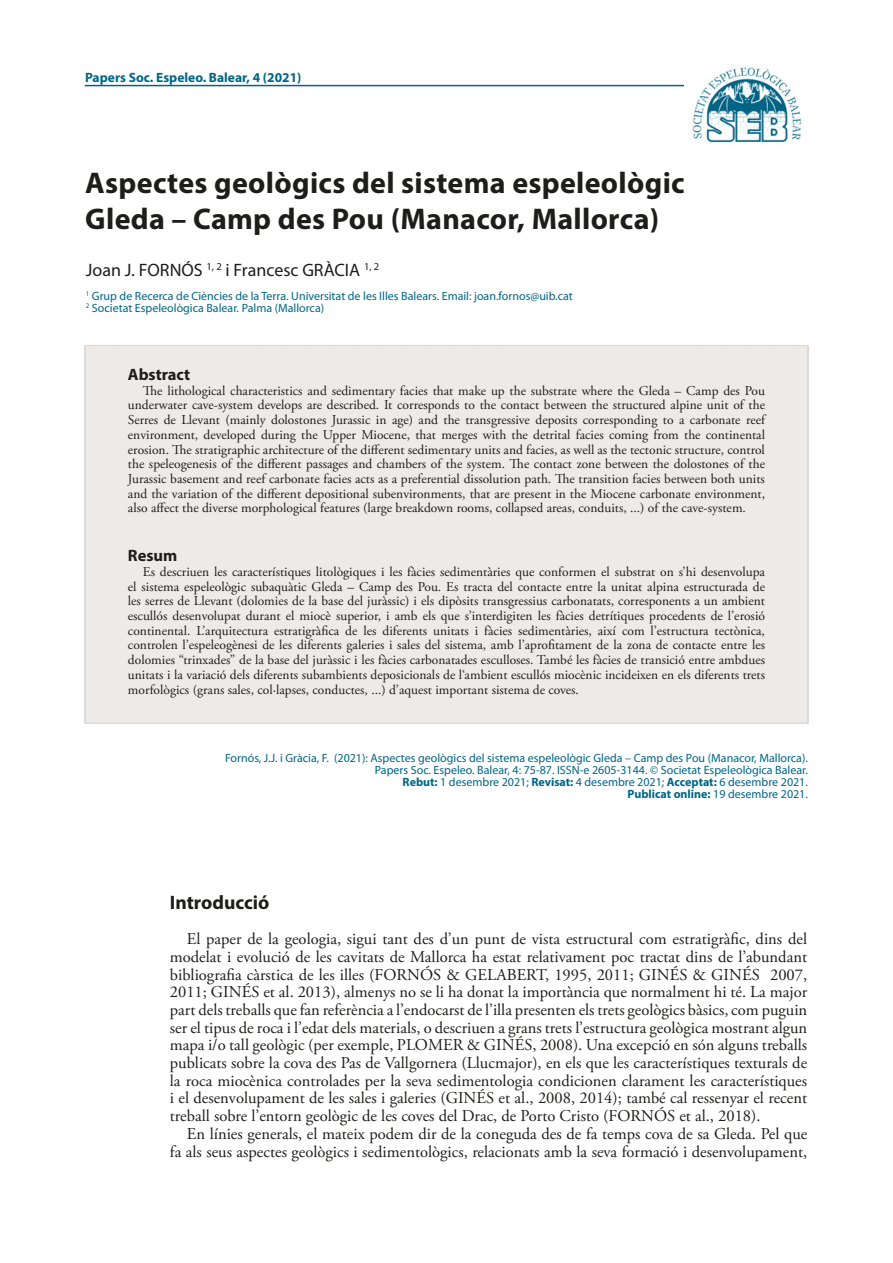
<style>
.page{position:relative;width:893px;height:1263px;background:#fff}
.page>*{position:absolute;margin:0;border:0;box-sizing:border-box;transform-origin:0 0}
.t1{font:700 30px/36px "Myriad Pro";letter-spacing:.01em;color:#1d1d1b}
.t2{font:700 19.5px "Myriad Pro";color:#1d1d1b}
.t3{font:18px "Myriad Pro";color:#1d1d1b}
.t4{font:16.5px/17.7px "Adobe Garamond Pro";color:#1d1d1b;text-align:justify}
.t5{font:700 16.5px "Myriad Pro";color:#1d1d1b}
.t6{font:13.5px/14.7px "Adobe Garamond Pro";color:#1d1d1b;text-align:justify}
.t7{font:700 13.5px "Myriad Pro";color:#006585}
.t8{font:12px/12px "Myriad Pro";color:#006585;text-align:right}
.s1{font-weight:700}
</style>
<div class="page">
<hr style="left:85px;top:85px;width:600px;height:1px;background:#006585">
<img style="left:692px;top:66px;width:110px;height:77px">
<div style="left:85px;top:345px;width:723px;height:379px;background:#eeeae7"></div>
<p class="t7" style="left:85px;top:68px;width:218px">Papers Soc. Espeleo. Balear, 4 (2021)</p>
<h1 class="t1" style="left:85px;top:163px;width:601px">Aspectes geològics del sistema espeleològic<br>Gleda – Camp des Pou (Manacor, Mallorca)</h1>
<h3 class="t3" style="left:86px;top:259px;width:295px">Joan J. FORNÓS <sup>1,</sup> <sup>2</sup> i Francesc GRÀCIA <sup>1,</sup> <sup>2</sup></h3>
<p class="t8" style="left:86px;top:290px;width:489px;text-align:left"><sup>1</sup> Grup de Recerca de Ciències de la Terra. Universitat de les Illes Balears. Email: joan.fornos@uib.cat<br><sup>2</sup> Societat Espeleològica Balear. Palma (Mallorca)</p>
<p class="t5" style="left:128px;top:364px;width:64px">Abstract</p>
<p class="t6" style="left:128px;top:384px;width:639px;text-indent:15px">The lithological characteristics and sedimentary facies that make up the substrate where the Gleda – Camp des Pou underwater cave-system develops are described. It corresponds to the contact between the structured alpine unit of the Serres de Llevant (mainly dolostones Jurassic in age) and the transgressive deposits corresponding to a carbonate reef environment, developed during the Upper Miocene, that merges with the detrital facies coming from the continental erosion. The stratigraphic architecture of the different sedimentary units and facies, as well as the tectonic structure, control the speleogenesis of the different passages and chambers of the system. The contact zone between the dolostones of the Jurassic basement and reef carbonate facies acts as a preferential dissolution path. The transition facies between both units and the variation of the different depositional subenvironments, that are present in the Miocene carbonate environment, also affect the diverse morphological features (large breakdown rooms, collapsed areas, conduits, ...) of the cave-system.</p>
<p class="t5" style="left:128px;top:545px;width:51px">Resum</p>
<p class="t6" style="left:128px;top:565px;width:639px;text-indent:15px">Es descriuen les característiques litològiques i les fàcies sedimentàries que conformen el substrat on s’hi desenvolupa el sistema espeleològic subaquàtic Gleda – Camp des Pou. Es tracta del contacte entre la unitat alpina estructurada de les serres de Llevant (dolomies de la base del juràssic) i els dipòsits transgressius carbonatats, corresponents a un ambient escullós desenvolupat durant el miocè superior, i amb els que s’interdigiten les fàcies detrítiques procedents de l’erosió continental. L’arquitectura estratigràfica de les diferents unitats i fàcies sedimentàries, així com l’estructura tectònica, controlen l’espeleogènesi de les diferents galeries i sales del sistema, amb l’aprofitament de la zona de contacte entre les dolomies “trinxades” de la base del juràssic i les fàcies carbonatades esculloses. També les fàcies de transició entre ambdues unitats i la variació dels diferents subambients deposicionals de l‘ambient escullós miocènic incideixen en els diferents trets morfològics (grans sales, col·lapses, conductes, ...) d’aquest important sistema de coves.</p>
<p class="t8" style="left:225px;top:751px;width:584px">Fornós, J.J. i Gràcia, F. (2021): Aspectes geològics del sistema espeleològic Gleda – Camp des Pou (Manacor, Mallorca).<br>Papers Soc. Espeleo. Balear, 4: 75-87. ISSN-e 2605-3144. © Societat Espeleològica Balear.<br><span class="s1">Rebut:</span> 1 desembre 2021; <span class="s1">Revisat:</span> 4 desembre 2021; <span class="s1">Acceptat:</span> 6 desembre 2021.<br><span class="s1">Publicat online:</span> 19 desembre 2021.</p>
<h2 class="t2" style="left:170px;top:889px;width:101px">Introducció</h2>
<p class="t4" style="left:170px;top:931px;width:639px;text-indent:17px">El paper de la geologia, sigui tant des d’un punt de vista estructural com estratigràfic, dins del modelat i evolució de les cavitats de Mallorca ha estat relativament poc tractat dins de l’abundant bibliografia càrstica de les illes (FORNÓS &amp; GELABERT, 1995, 2011; GINÉS &amp; GINÉS 2007, 2011; GINÉS et al. 2013), almenys no se li ha donat la importància que normalment hi té. La major part dels treballs que fan referència a l’endocarst de l’illa presenten els trets geològics bàsics, com puguin ser el tipus de roca i l’edat dels materials, o descriuen a grans trets l’estructura geològica mostrant algun mapa i/o tall geològic (per exemple, PLOMER &amp; GINÉS, 2008). Una excepció en són alguns treballs publicats sobre la cova des Pas de Vallgornera (Llucmajor), en els que les característiques texturals de la roca miocènica controlades per la seva sedimentologia condicionen clarament les característiques i el desenvolupament de les sales i galeries (GINÉS et al., 2008, 2014); també cal ressenyar el recent treball sobre l’entorn geològic de les coves del Drac, de Porto Cristo (FORNÓS et al., 2018).</p>
<p class="t4" style="left:170px;top:1125px;width:639px;text-align:right">En línies generals, el mateix podem dir de la coneguda des de fa temps cova de sa Gleda. Pel que<br>fa als seus aspectes geològics i sedimentològics, relacionats amb la seva formació i desenvolupament,</p>
</div>
